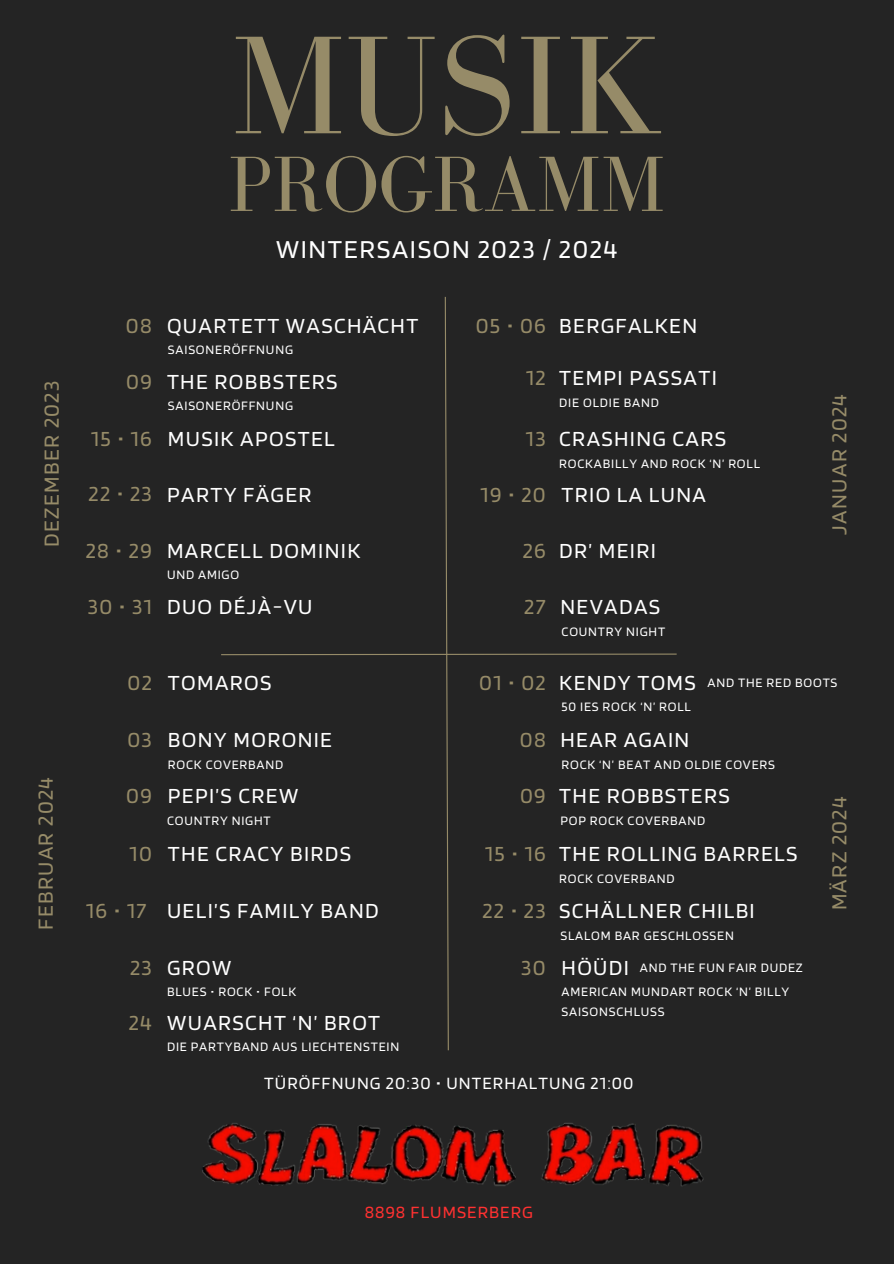
<style>
.page{position:relative;width:894px;height:1264px;background:#fff}
.page>*{position:absolute;margin:0;border:0;box-sizing:border-box;transform-origin:0 0}
.t1{font:143.55px "Bodoni FLF";color:#968b68}
.t2{font:80.55px "Bodoni FLF";color:#968b68}
.t3{font:27px "Blinker";letter-spacing:.06em;color:#fff}
.t4{font:22.5px "Blinker";letter-spacing:.06em;color:#fff}
.t5{font:22.5px "Blinker";letter-spacing:.06em;color:#968b68}
.t6{font:18px "Blinker";letter-spacing:.06em;color:#fff}
.t7{font:18px "Blinker";letter-spacing:.06em;color:#ff3131}
.t8{font:13.5px "Blinker";letter-spacing:.06em;color:#fff}
</style>
<div class="page">
<div style="left:0;top:0;width:893px;height:1263px;background:#242424"></div>
<svg style="left:221px;top:296px;width:456px;height:755px"></svg>
<img style="left:202px;top:1123px;width:502px;height:64px">
<p class="t5" style="left:37px;top:547px;width:167px;rotate:-90deg">DEZEMBER 2023</p>
<p class="t5" style="left:31px;top:929px;width:154px;rotate:-90deg">FEBRUAR 2024</p>
<p class="t1" style="left:231px;top:8px;width:433px">MUSIK</p>
<p class="t2" style="left:228px;top:141px;width:438px">PROGRAMM</p>
<p class="t3" style="left:276px;top:232px;width:343px">WINTERSAISON 2023 / 2024</p>
<p class="t5" style="left:126px;top:311px;width:27px">08</p>
<p class="t5" style="left:126px;top:367px;width:27px">09</p>
<p class="t4" style="left:167px;top:311px;width:253px">QUARTETT WASCHÄCHT</p>
<p class="t4" style="left:167px;top:367px;width:172px">THE ROBBSTERS</p>
<p class="t8" style="left:168px;top:341px;width:126px">SAISONERÖFFNUNG</p>
<p class="t5" style="left:475px;top:311px;width:71px">05 • 06</p>
<p class="t5" style="left:526px;top:363px;width:21px">12</p>
<p class="t4" style="left:559px;top:311px;width:139px">BERGFALKEN</p>
<p class="t4" style="left:559px;top:363px;width:159px">TEMPI PASSATI</p>
<p class="t5" style="left:91px;top:424px;width:62px">15 • 16</p>
<p class="t5" style="left:88px;top:479px;width:65px">22 • 23</p>
<p class="t8" style="left:168px;top:397px;width:126px">SAISONERÖFFNUNG</p>
<p class="t5" style="left:824px;top:535px;width:142px;rotate:-90deg">JANUAR 2024</p>
<p class="t8" style="left:559px;top:394px;width:101px">DIE OLDIE BAND</p>
<p class="t4" style="left:168px;top:424px;width:168px">MUSIK APOSTEL</p>
<p class="t4" style="left:167px;top:480px;width:146px">PARTY FÄGER</p>
<p class="t5" style="left:526px;top:424px;width:21px">13</p>
<p class="t4" style="left:559px;top:424px;width:168px">CRASHING CARS</p>
<p class="t8" style="left:559px;top:455px;width:202px">ROCKABILLY AND ROCK ‘N’ ROLL</p>
<p class="t5" style="left:480px;top:480px;width:67px">19 • 20</p>
<p class="t4" style="left:561px;top:480px;width:146px">TRIO LA LUNA</p>
<p class="t5" style="left:86px;top:536px;width:68px">28 • 29</p>
<p class="t4" style="left:167px;top:536px;width:195px">MARCELL DOMINIK</p>
<p class="t5" style="left:522px;top:536px;width:25px">26</p>
<p class="t4" style="left:559px;top:536px;width:98px">DR’ MEIRI</p>
<p class="t8" style="left:167px;top:566px;width:74px">UND AMIGO</p>
<p class="t5" style="left:88px;top:593px;width:66px">30 • 31</p>
<p class="t4" style="left:167px;top:593px;width:147px">DUO DÉJÀ-VU</p>
<p class="t5" style="left:524px;top:593px;width:23px">27</p>
<p class="t4" style="left:560px;top:593px;width:101px">NEVADAS</p>
<p class="t8" style="left:561px;top:623px;width:105px">COUNTRY NIGHT</p>
<p class="t5" style="left:127px;top:668px;width:26px">02</p>
<p class="t4" style="left:168px;top:668px;width:105px">TOMAROS</p>
<p class="t5" style="left:479px;top:668px;width:68px">01 • 02</p>
<p class="t4" style="left:559px;top:668px;width:138px">KENDY TOMS</p>
<p class="t8" style="left:707px;top:673px;width:131px">AND THE RED BOOTS</p>
<p class="t8" style="left:561px;top:698px;width:131px">50 IES ROCK ‘N’ ROLL</p>
<p class="t5" style="left:127px;top:725px;width:26px">03</p>
<p class="t4" style="left:168px;top:725px;width:165px">BONY MORONIE</p>
<p class="t5" style="left:519px;top:725px;width:27px">08</p>
<p class="t4" style="left:560px;top:725px;width:130px">HEAR AGAIN</p>
<p class="t8" style="left:168px;top:755px;width:117px">ROCK COVERBAND</p>
<p class="t8" style="left:561px;top:755px;width:215px">ROCK ‘N’ BEAT AND OLDIE COVERS</p>
<p class="t5" style="left:126px;top:781px;width:27px">09</p>
<p class="t5" style="left:129px;top:839px;width:24px">10</p>
<p class="t4" style="left:168px;top:781px;width:132px">PEPI’S CREW</p>
<p class="t8" style="left:167px;top:812px;width:105px">COUNTRY NIGHT</p>
<p class="t4" style="left:168px;top:839px;width:185px">THE CRACY BIRDS</p>
<p class="t5" style="left:86px;top:896px;width:62px">16 • 17</p>
<p class="t5" style="left:130px;top:952px;width:23px">23</p>
<p class="t4" style="left:167px;top:896px;width:213px">UELI’S FAMILY BAND</p>
<p class="t4" style="left:167px;top:952px;width:66px">GROW</p>
<p class="t5" style="left:520px;top:781px;width:27px">09</p>
<p class="t4" style="left:559px;top:781px;width:172px">THE ROBBSTERS</p>
<p class="t8" style="left:560px;top:812px;width:146px">POP ROCK COVERBAND</p>
<p class="t5" style="left:485px;top:839px;width:62px">15 • 16</p>
<p class="t4" style="left:559px;top:839px;width:240px">THE ROLLING BARRELS</p>
<p class="t8" style="left:559px;top:870px;width:117px">ROCK COVERBAND</p>
<p class="t5" style="left:482px;top:896px;width:65px">22 • 23</p>
<p class="t5" style="left:521px;top:952px;width:26px">30</p>
<p class="t4" style="left:559px;top:896px;width:197px">SCHÄLLNER CHILBI</p>
<p class="t4" style="left:561px;top:952px;width:69px">HÖÜDI</p>
<p class="t8" style="left:560px;top:926px;width:175px">SLALOM BAR GESCHLOSSEN</p>
<p class="t8" style="left:639px;top:958px;width:164px">AND THE FUN FAIR DUDEZ</p>
<p class="t5" style="left:824px;top:910px;width:115px;rotate:-90deg">MÄRZ 2024</p>
<p class="t5" style="left:129px;top:1008px;width:25px">24</p>
<p class="t8" style="left:167px;top:983px;width:131px">BLUES • ROCK • FOLK</p>
<p class="t4" style="left:167px;top:1008px;width:214px">WUARSCHT ‘N’ BROT</p>
<p class="t8" style="left:561px;top:983px;width:229px">AMERICAN MUNDART ROCK ‘N’ BILLY</p>
<p class="t8" style="left:561px;top:1002px;width:104px">SAISONSCHLUSS</p>
<p class="t8" style="left:167px;top:1038px;width:234px">DIE PARTYBAND AUS LIECHTENSTEIN</p>
<p class="t6" style="left:264px;top:1071px;width:370px">TÜRÖFFNUNG 20:30 • UNTERHALTUNG 21:00</p>
<p class="t7" style="left:364px;top:1201px;width:170px">8898 FLUMSERBERG</p>
</div>
